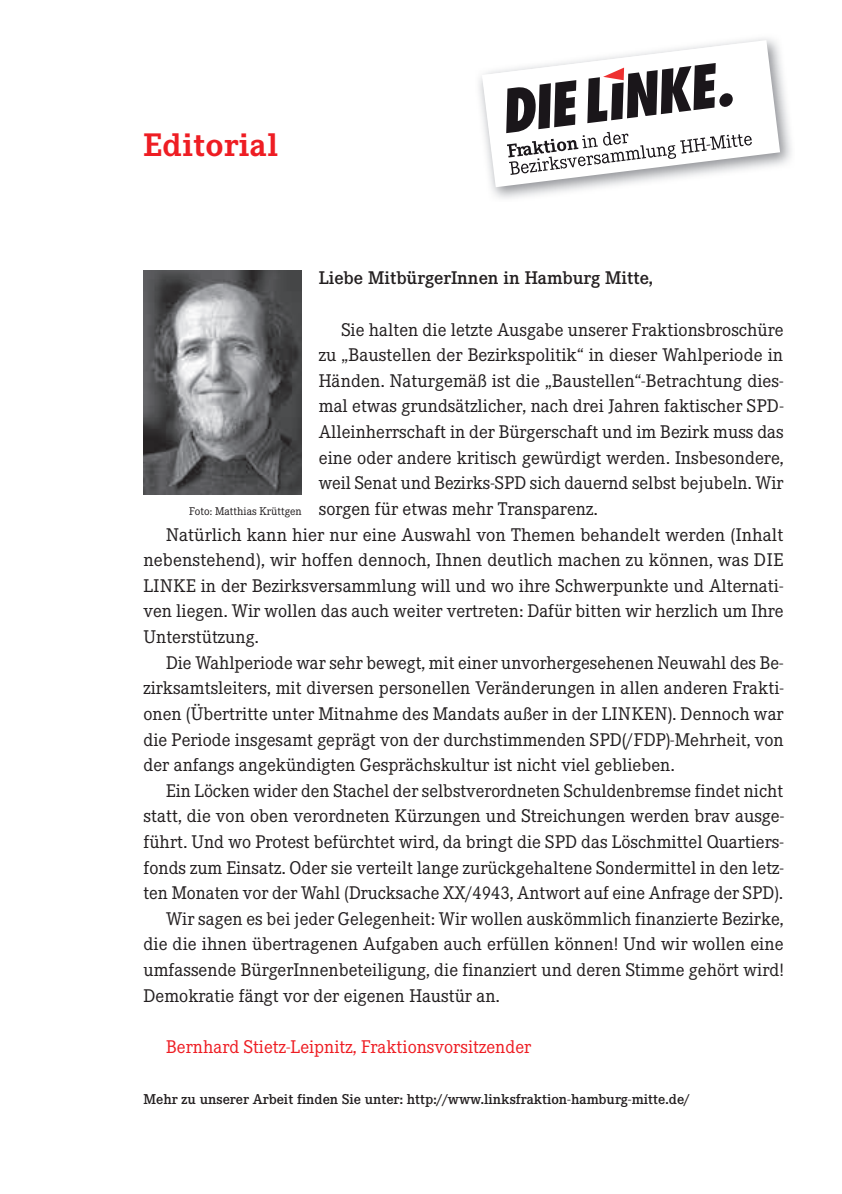
<style>
.page{position:relative;width:842px;height:1194px;background:#fff}
.page>*{position:absolute;margin:0;border:0;box-sizing:border-box;transform-origin:0 0}
.t1{font:700 32px "Corporate EBQ";letter-spacing:.015em;color:#ee1d23}
.t2{font:18px "Corporate EBQ";color:#231f20}
.t3{font:18px "Corporate EBQ";color:#ee1d23}
.t4{font:500 18px "Corporate EBQ";color:#231f20}
.t5{font:500 14px "Corporate EBQ";color:#231f20}
.t6{font:11px "Corporate EBQ";color:#231f20}
</style>
<div class="page">
<img style="left:143px;top:271px;width:159px;height:224px">
<img style="left:479px;top:38px;width:313px;height:161px">
<svg style="left:482px;top:40px;width:298px;height:147px"></svg>
<svg style="left:482px;top:43px;width:270px;height:132px"></svg>
<h1 class="t1" style="left:143px;top:126px;width:136px">Editorial</h1>
<p class="t4" style="left:319px;top:267px;width:336px">Liebe MitbürgerInnen in Hamburg Mitte,</p>
<p class="t2" style="left:341px;top:319px;width:444px">Sie halten die letzte Ausgabe unserer Fraktionsbroschüre</p>
<p class="t2" style="left:319px;top:344px;width:466px">zu „Baustellen der Bezirkspolitik“ in dieser Wahlperiode in</p>
<p class="t2" style="left:319px;top:370px;width:466px">Händen. Naturgemäß ist die „Baustellen“-Betrachtung dies-</p>
<p class="t2" style="left:319px;top:395px;width:466px">mal etwas grundsätzlicher, nach drei Jahren faktischer SPD-</p>
<p class="t2" style="left:319px;top:421px;width:466px">Alleinherrschaft in der Bürgerschaft und im Bezirk muss das</p>
<p class="t2" style="left:319px;top:447px;width:466px">eine oder andere kritisch gewürdigt werden. Insbesondere,</p>
<p class="t2" style="left:319px;top:472px;width:466px">weil Senat und Bezirks-SPD sich dauernd selbst bejubeln. Wir</p>
<p class="t2" style="left:319px;top:498px;width:280px">sorgen für etwas mehr Transparenz.</p>
<p class="t2" style="left:166px;top:523px;width:619px">Natürlich kann hier nur eine Auswahl von Themen behandelt werden (Inhalt</p>
<p class="t2" style="left:143px;top:549px;width:641px">nebenstehend), wir hoffen dennoch, Ihnen deutlich machen zu können, was DIE</p>
<p class="t2" style="left:143px;top:575px;width:641px">LINKE in der Bezirksversammlung will und wo ihre Schwerpunkte und Alternati-</p>
<p class="t2" style="left:143px;top:600px;width:642px">ven liegen. Wir wollen das auch weiter vertreten: Dafür bitten wir herzlich um Ihre</p>
<p class="t2" style="left:143px;top:626px;width:117px">Unterstützung.</p>
<p class="t2" style="left:166px;top:651px;width:618px">Die Wahlperiode war sehr bewegt, mit einer unvorhergesehenen Neuwahl des Be-</p>
<p class="t2" style="left:143px;top:677px;width:642px">zirksamtsleiters, mit diversen personellen Veränderungen in allen anderen Frakti-</p>
<p class="t2" style="left:143px;top:703px;width:642px">onen (Übertritte unter Mitnahme des Mandats außer in der LINKEN). Dennoch war</p>
<p class="t2" style="left:143px;top:728px;width:642px">die Periode insgesamt geprägt von der durchstimmenden SPD(/FDP)-Mehrheit, von</p>
<p class="t2" style="left:143px;top:754px;width:533px">der anfangs angekündigten Gesprächskultur ist nicht viel geblieben.</p>
<p class="t2" style="left:166px;top:779px;width:618px">Ein Löcken wider den Stachel der selbstverordneten Schuldenbremse findet nicht</p>
<p class="t2" style="left:143px;top:805px;width:642px">statt, die von oben verordneten Kürzungen und Streichungen werden brav ausge-</p>
<p class="t2" style="left:143px;top:831px;width:642px">führt. Und wo Protest befürchtet wird, da bringt die SPD das Löschmittel Quartiers-</p>
<p class="t2" style="left:143px;top:856px;width:642px">fonds zum Einsatz. Oder sie verteilt lange zurückgehaltene Sondermittel in den letz-</p>
<p class="t2" style="left:143px;top:882px;width:641px">ten Monaten vor der Wahl (Drucksache XX/4943, Antwort auf eine Anfrage der SPD).</p>
<p class="t2" style="left:166px;top:907px;width:619px">Wir sagen es bei jeder Gelegenheit: Wir wollen auskömmlich finanzierte Bezirke,</p>
<p class="t2" style="left:143px;top:933px;width:642px">die die ihnen übertragenen Aufgaben auch erfüllen können! Und wir wollen eine</p>
<p class="t2" style="left:143px;top:959px;width:642px">umfassende BürgerInnenbeteiligung, die finanziert und deren Stimme gehört wird!</p>
<p class="t2" style="left:143px;top:984px;width:358px">Demokratie fängt vor der eigenen Haustür an.</p>
<p class="t3" style="left:166px;top:1035px;width:367px">Bernhard Stietz-Leipnitz, Fraktionsvorsitzender</p>
<p class="t5" style="left:143px;top:1090px;width:548px">Mehr zu unserer Arbeit finden Sie unter: http://www.linksfraktion-hamburg-mitte.de/</p>
<p class="t6" style="left:189px;top:504px;width:114px">Foto: Matthias Krüttgen</p>
</div>
